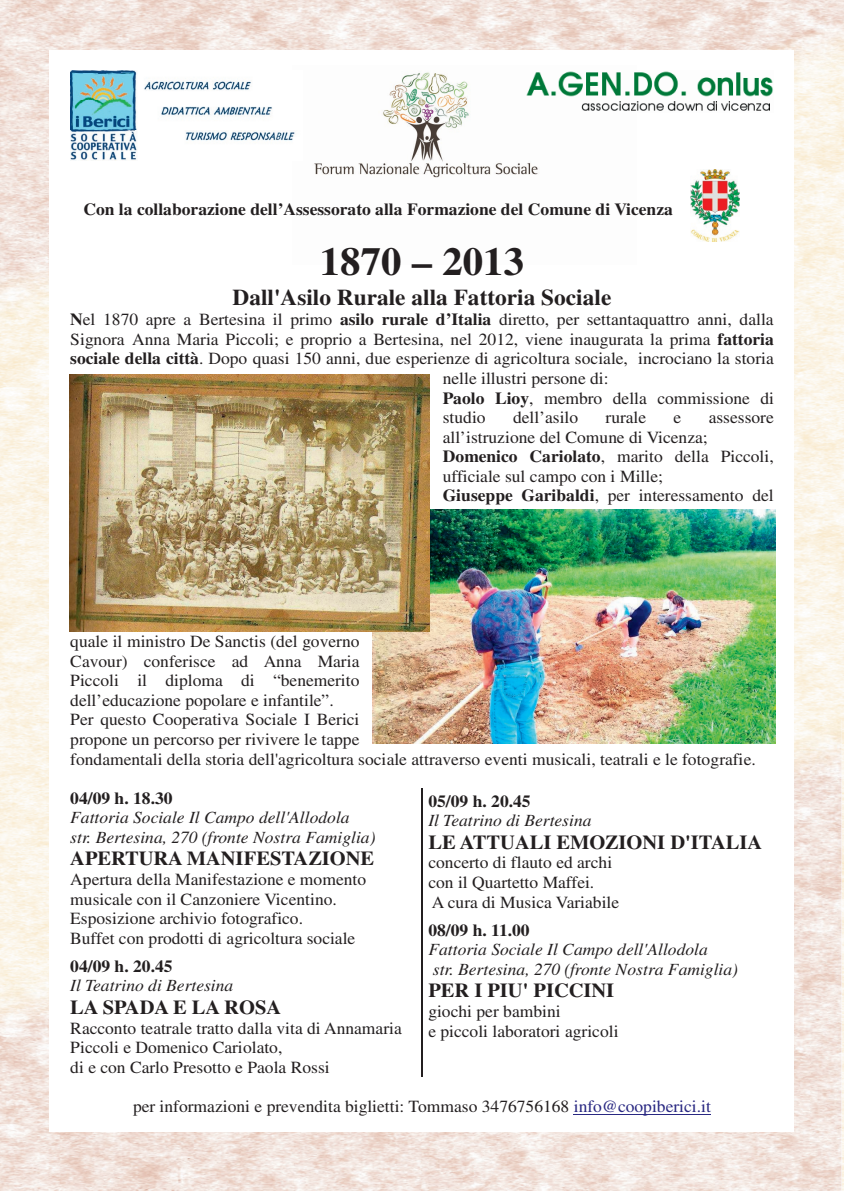
<style>
.page{position:relative;width:844px;height:1191px;background:#fff}
.page>*{position:absolute;margin:0;border:0;box-sizing:border-box;transform-origin:0 0}
.t1{font:700 39.55px "Times";color:#231f20}
.t2{font:700 22.57px "Times";color:#231f20}
.t3{font:700 19.95px "Times";letter-spacing:-.005em;color:#231f20}
.t4{font:16.97px/19.6px "Times";color:#231f20}
.t5{font:italic 16.97px/19.6px "Times";color:#231f20}
.t6{font:700 16.97px "Times";color:#231f20}
.s1{font-weight:700}
.s2{color:#292882}
</style>
<div class="page">
<img style="left:0;top:297px;width:843px;height:894px">
<img style="left:841px;top:778px;width:1px;height:413px">
<img style="left:0;top:954px;width:50px;height:13px">
<img style="left:601px;top:719px;width:240px;height:472px">
<img style="left:421px;top:1131px;width:180px;height:60px">
<img style="left:240px;top:1131px;width:181px;height:60px">
<img style="left:60px;top:1131px;width:180px;height:60px">
<img style="left:0;top:967px;width:60px;height:224px">
<img style="left:794px;top:107px;width:49px;height:190px">
<img style="left:843px;top:0;width:1px;height:70px">
<img style="left:0;top:0;width:361px;height:270px">
<img style="left:361px;top:0;width:362px;height:50px">
<img style="left:723px;top:0;width:120px;height:107px">
<img style="left:0;top:270px;width:50px;height:54px">
<div style="left:50px;top:50px;width:744px;height:1081px;background:#fff"></div>
<img style="left:314px;top:72px;width:224px;height:106px">
<img style="left:525px;top:71px;width:248px;height:42px">
<img style="left:70px;top:71px;width:225px;height:90px">
<img style="left:690px;top:169px;width:49px;height:72px">
<hr style="left:573px;top:1113px;width:138px;height:1px;background:#292882">
<hr style="left:421px;top:788px;width:2px;height:289px;background:#231f20">
<img style="left:373px;top:509px;width:402px;height:234px">
<img style="left:70px;top:375px;width:360px;height:256px">
<p class="t6" style="left:83px;top:199px;width:590px">Con la collaborazione dell’Assessorato alla Formazione del Comune di Vicenza</p>
<h1 class="t1" style="left:320px;top:238px;width:206px">1870 – 2013</h1>
<h2 class="t2" style="left:232px;top:284px;width:380px">Dall'Asilo Rurale alla Fattoria Sociale</h2>
<p class="t4" style="left:70px;top:310px;width:704px"><span class="s1">N</span>el 1870 apre a Bertesina il primo <span class="s1">asilo rurale d’Italia</span> diretto, per settantaquattro anni, dalla</p>
<p class="t4" style="left:70px;top:329px;width:704px">Signora Anna Maria Piccoli; e proprio a Bertesina, nel 2012, viene inaugurata la prima <span class="s1">fattoria</span></p>
<p class="t4" style="left:70px;top:349px;width:704px"><span class="s1">sociale della città</span>. Dopo quasi 150 anni, due esperienze di agricoltura sociale, incrociano la storia</p>
<p class="t4" style="left:442px;top:368px;width:167px">nelle illustri persone di:</p>
<p class="t4" style="left:442px;top:388px;width:332px"><span class="s1">Paolo Lioy</span>, membro della commissione di</p>
<p class="t4" style="left:442px;top:407px;width:44px">studio</p>
<p class="t4" style="left:513px;top:407px;width:67px">dell’asilo</p>
<p class="t4" style="left:605px;top:407px;width:42px">rurale</p>
<p class="t4" style="left:673px;top:407px;width:9px">e</p>
<p class="t4" style="left:708px;top:407px;width:67px">assessore</p>
<p class="t4" style="left:442px;top:427px;width:332px">all’istruzione del Comune di Vicenza; <span class="s1">Domenico Cariolato</span>, marito della Piccoli, ufficiale sul campo con i Mille;<br><span class="s1">Giuseppe Garibaldi</span>, per interessamento del</p>
<p class="t4" style="left:70px;top:631px;width:686px">quale il ministro De Sanctis (del governo<br>Cavour) conferisce ad Anna Maria<br>Piccoli il diploma di “benemerito<br>dell’educazione popolare e infantile”.<br>Per questo Cooperativa Sociale I Berici<br>propone un percorso per rivivere le tappe<br>fondamentali della storia dell'agricoltura sociale attraverso eventi musicali, teatrali e le fotografie.</p>
<p class="t6" style="left:70px;top:788px;width:104px">04/09 h. 18.30</p>
<p class="t5" style="left:70px;top:807px;width:307px">Fattoria Sociale Il Campo dell'Allodola<br>str. Bertesina, 270 (fronte Nostra Famiglia)</p>
<p class="t3" style="left:70px;top:846px;width:305px">APERTURA MANIFESTAZIONE</p>
<p class="t4" style="left:70px;top:869px;width:297px">Apertura della Manifestazione e momento musicale con il Canzoniere Vicentino.<br>Esposizione archivio fotografico.<br>Buffet con prodotti di agricoltura sociale</p>
<p class="t6" style="left:70px;top:956px;width:104px">04/09 h. 20.45</p>
<p class="t5" style="left:70px;top:976px;width:164px">Il Teatrino di Bertesina</p>
<p class="t3" style="left:70px;top:995px;width:212px">LA SPADA E LA ROSA</p>
<p class="t4" style="left:70px;top:1018px;width:333px">Racconto teatrale tratto dalla vita di Annamaria<br>Piccoli e Domenico Cariolato,<br>di e con Carlo Presotto e Paola Rossi</p>
<p class="t6" style="left:428px;top:791px;width:104px">05/09 h. 20.45</p>
<p class="t5" style="left:428px;top:810px;width:164px">Il Teatrino di Bertesina</p>
<p class="t3" style="left:428px;top:830px;width:335px">LE ATTUALI EMOZIONI D'ITALIA</p>
<p class="t4" style="left:428px;top:853px;width:192px">concerto di flauto ed archi con il Quartetto Maffei.<br>A cura di Musica Variabile</p>
<p class="t6" style="left:428px;top:920px;width:103px">08/09 h. 11.00</p>
<p class="t5" style="left:428px;top:939px;width:311px">Fattoria Sociale Il Campo dell'Allodola<br>str. Bertesina, 270 (fronte Nostra Famiglia)</p>
<p class="t3" style="left:428px;top:978px;width:187px">PER I PIU' PICCINI</p>
<p class="t4" style="left:428px;top:1001px;width:192px">giochi per bambini<br>e piccoli laboratori agricoli</p>
<p class="t4" style="left:133px;top:1096px;width:579px">per informazioni e prevendita biglietti: Tommaso 3476756168 <span class="s2">info@coopiberici.it</span></p>
</div>
